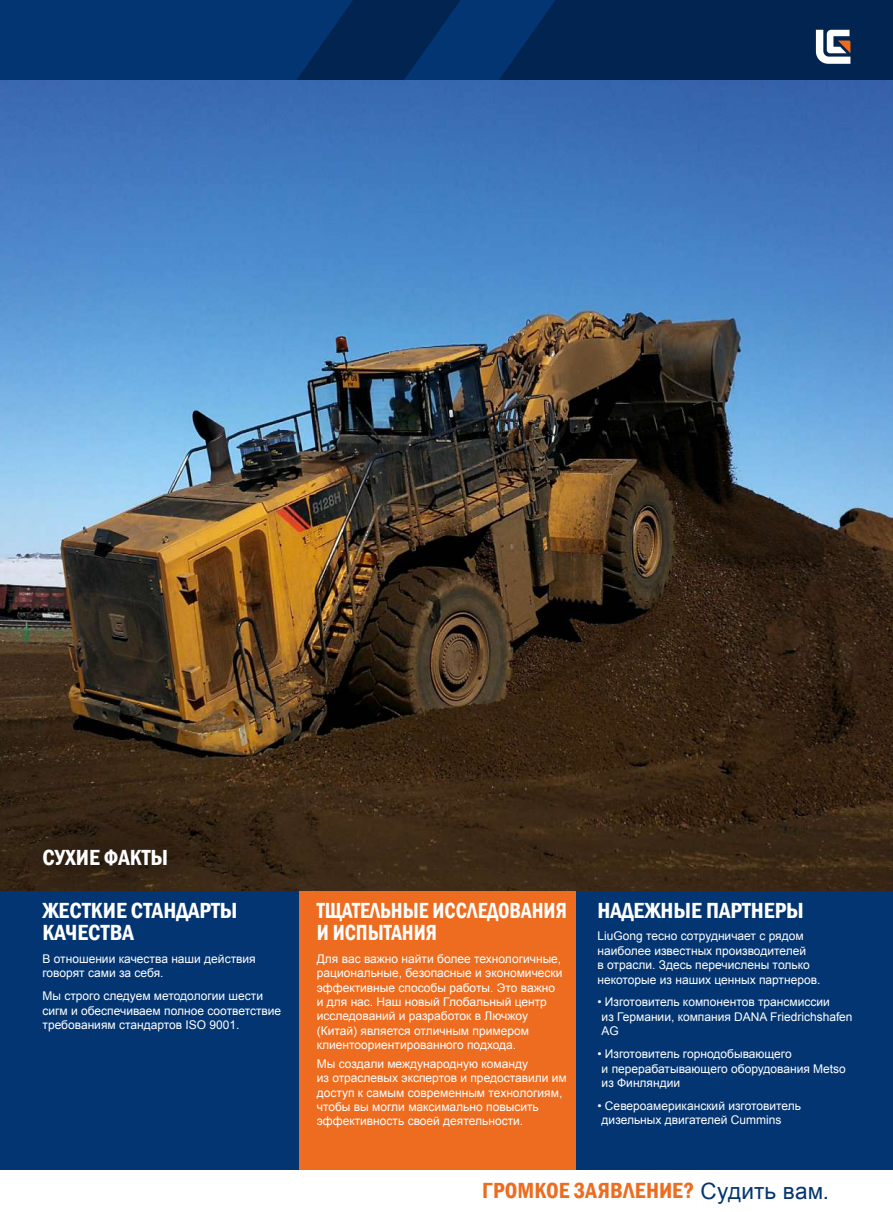
<style>
.page{position:relative;width:893px;height:1212px;background:#fff}
.page>*{position:absolute;margin:0;border:0;box-sizing:border-box;transform-origin:0 0}
.t1{font:600 condensed 22.5px/22.5px "Franklin Gothic";color:#fff}
.t2{font:600 condensed 22.5px/22.5px "Franklin Gothic";color:#fff;scale:.91 1}
.t3{font:600 condensed 22.5px "Franklin Gothic";letter-spacing:.005em;color:#ed6c1f}
.t4{font:12px/14.4px "Arial";color:#fff}
.s1{font-family:"Arial";font-weight:400;font-stretch:normal;color:#023572}
</style>
<div class="page">
<div style="left:0;top:0;width:893px;height:81px;background:#023572"></div>
<img style="left:0;top:81px;width:893px;height:809px">
<div style="left:0;top:790px;width:225px;height:135px;background:#000;opacity:.44"></div>
<div style="left:0;top:891px;width:893px;height:278px;background:#023572"></div>
<div style="left:300px;top:891px;width:276px;height:278px;background:#ed6c1f"></div>
<svg style="left:296px;top:0;width:597px;height:81px"></svg>
<h1 class="t1" style="left:43px;top:846px;width:127px">СУХИЕ ФАКТЫ</h1>
<h1 class="t1" style="left:43px;top:899px;width:197px">ЖЕСТКИЕ СТАНДАРТЫ<br>КАЧЕСТВА</h1>
<p class="t4" style="left:43px;top:951px;width:215px">В отношении качества наши действия говорят сами за себя.</p>
<p class="t4" style="left:43px;top:989px;width:240px">Мы строго следуем методологии шести сигм и обеспечиваем полное соответствие требованиям стандартов ISO 9001.</p>
<h1 class="t2" style="left:317px;top:899px;width:276px">ТЩАТЕЛЬНЫЕ ИССЛЕДОВАНИЯ<br>И ИСПЫТАНИЯ</h1>
<p class="t4" style="left:317px;top:951px;width:247px">Для вас важно найти более технологичные, рациональные, безопасные и экономически эффективные способы работы. Это важно и для нас. Наш новый Глобальный центр исследований и разработок в Лючжоу (Китай) является отличным примером клиентоориентированного подхода.</p>
<p class="t4" style="left:317px;top:1056px;width:252px">Мы создали международную команду<br>из отраслевых экспертов и предоставили им доступ к самым современным технологиям, чтобы вы могли максимально повысить эффективность своей деятельности.</p>
<h1 class="t1" style="left:597px;top:899px;width:208px">НАДЕЖНЫЕ ПАРТНЕРЫ</h1>
<p class="t4" style="left:597px;top:929px;width:224px">LiuGong тесно сотрудничает с рядом наиболее известных производителей<br>в отрасли. Здесь перечислены только некоторые из наших ценных партнеров.</p>
<p class="t4" style="left:602px;top:995px;width:252px;text-indent:-4px">• Изготовитель компонентов трансмиссии<br>из Германии, компания DANA Friedrichshafen<br>AG</p>
<p class="t4" style="left:602px;top:1047px;width:246px;text-indent:-4px">• Изготовитель горнодобывающего<br>и перерабатывающего оборудования Metso из Финляндии</p>
<p class="t4" style="left:602px;top:1098px;width:201px;text-indent:-4px">• Североамериканский изготовитель дизельных двигателей Cummins</p>
<h1 class="t3" style="left:482px;top:1176px;width:348px">ГРОМКОЕ ЗАЯВЛЕНИЕ? <span class="s1">Судить вам.</span></h1>
</div>
